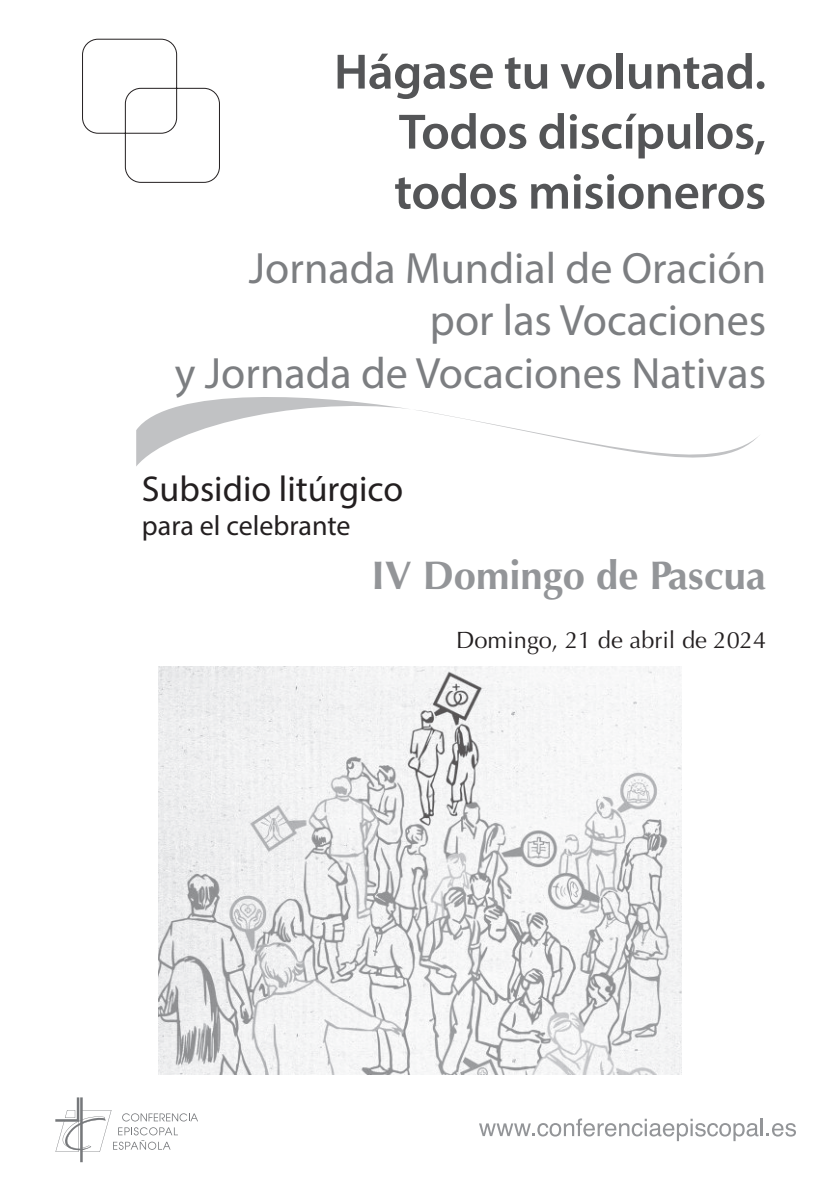
<style>
.page{position:relative;width:840px;height:1191px;background:#fff}
.page>*{position:absolute;margin:0;border:0;box-sizing:border-box;transform-origin:0 0}
.t1{font:600 50px/60px "Myriad Pro";letter-spacing:-.01em;color:#545557;text-align:justify}
.t2{font:44px/52.8px "Myriad Pro";color:#7c7e81;text-align:right}
.t3{font:700 40px "Optima";color:#939598}
.t4{font:36px "Myriad Pro";color:#231f20}
.t5{font:28px "Myriad Pro";color:#231f20}
.t6{font:23.6px "Optima";color:#231f20}
</style>
<div class="page">
<hr style="left:80px;top:1097px;width:3px;height:65px;background:#76787b">
<svg style="left:55px;top:1097px;width:143px;height:54px"></svg>
<svg style="left:479px;top:1118px;width:316px;height:23px"></svg>
<svg style="left:136px;top:397px;width:622px;height:69px"></svg>
<svg style="left:82px;top:39px;width:138px;height:144px"></svg>
<img style="left:159px;top:666px;width:521px;height:408px">
<p class="t1" style="left:394px;top:46px;width:373px;text-indent:-60px">Hágase tu voluntad.<br>Todos discípulos, todos misioneros</p>
<p class="t2" style="left:175px;top:245px;width:592px">Jornada Mundial de Oración por las Vocaciones<br>y Jornada de Vocaciones Nativas</p>
<p class="t4" style="left:142px;top:475px;width:263px">Subsidio litúrgico</p>
<p class="t5" style="left:142px;top:515px;width:210px">para el celebrante</p>
<p class="t3" style="left:371px;top:559px;width:396px">IV Domingo de Pascua</p>
<p class="t6" style="left:456px;top:630px;width:311px">Domingo, 21 de abril de 2024</p>
</div>
